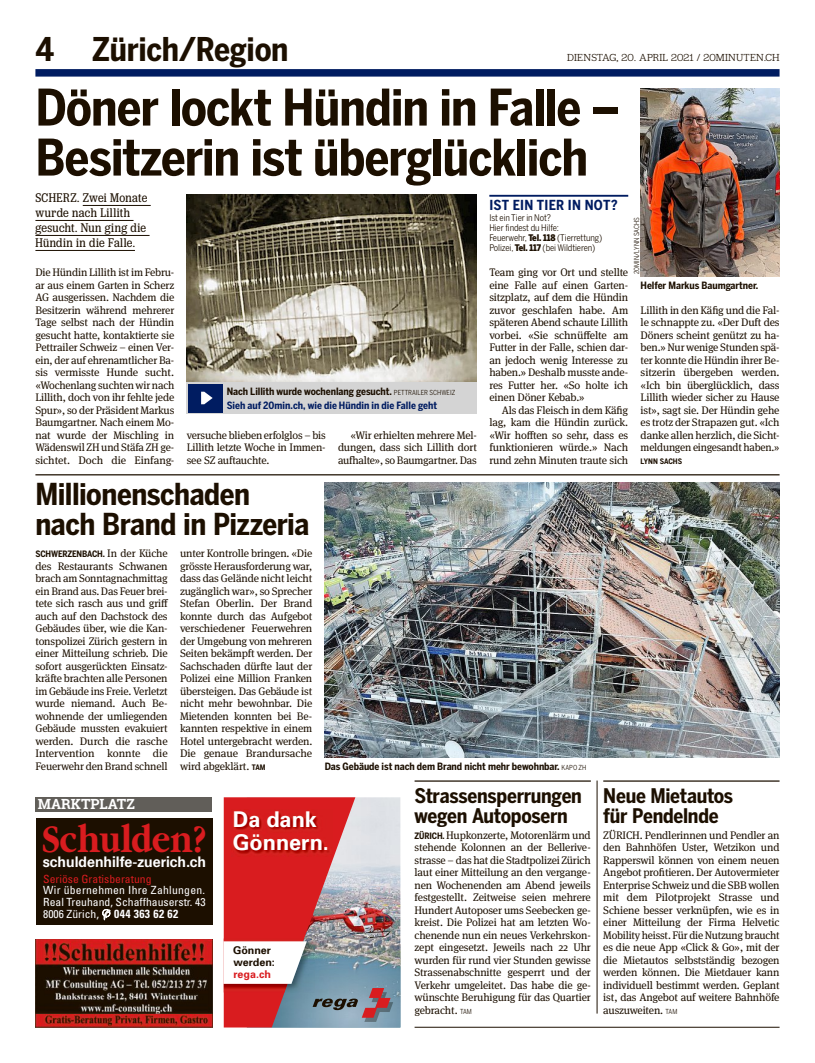
<style>
.page{position:relative;width:815px;height:1063px;background:#fff}
.page>*{position:absolute;margin:0;border:0;box-sizing:border-box;transform-origin:0 0}
.t1{font:50px/50px "Benton Sans Cond Bold OV AUOTVM";letter-spacing:-.02em;color:#1c0f00}
.t2{font:700 40.5px "Garamond";color:#d91c1f;scale:.85 1}
.t3{font:32.5px "Benton Sans Cond Bold OV AUOTVM";letter-spacing:-.01em;color:#1c0f00}
.t4{font:30px/30px "Benton Sans Cond Bold OV AUOTVM";letter-spacing:-.015em;color:#1c0f00}
.t5{font:700 21.75px/23.6px "Univers";color:#fff}
.t6{font:20px/20px "Benton Sans Cond Bold OV AUOTVM";letter-spacing:-.015em;color:#1c0f00}
.t7{font:700 15px "Univers BQ";color:#fff;scale:.95 1}
.t8{font:700 14.12px "Roboto Slab";color:#fff}
.t9{font:13.75px "Benton Sans Cond Bold OV AUOTVM";letter-spacing:.015em;color:#001c61}
.t10{font:13.12px/15px "Jubilat Cond Regular OV AUOTVN";letter-spacing:.03em;color:#1c0f00}
.t11{font:condensed 11.25px/11.5px "Univers";color:#fff;text-align:justify;scale:1.04 1}
.t12{font:condensed 11.25px "Univers";color:#d91c1f;scale:1.04 1}
.t13{font:11px/12.5px "Meta Serif OT Book OV AUOTVO";letter-spacing:-.015em;color:#1c0f00;text-align:justify}
.t14{font:700 10.75px/12px "Univers";color:#1c0f00}
.t15{font:700 10.75px "Univers";color:#d91c1f}
.t16{font:10.62px "Jubilat Light OV AUOTVL";letter-spacing:.02em;color:#1c0f00}
.t17{font:10px/13.8px "Benton Sans Cond Bold OV AUOTVM";letter-spacing:-.005em;color:#001c61}
.t18{font:10px "Benton Sans Cond Bold OV AUOTVM";letter-spacing:-.005em;color:#1c0f00}
.t19{font:9px/10px "Benton Sans Cond Book OV AUOTVP";letter-spacing:-.01em;color:#1c0f00}
.t20{font:8.75px "Benton Sans Cond Bold OV AUOTVM";letter-spacing:-.015em;color:#1c0f00}
.t21{font:7.5px "Benton Sans Cond Bold OV AUOTVM";color:#1c0f00}
.t22{font:6.88px "Benton Sans Cond Book OV AUOTVP";color:#1c0f00}
.s1{color:#1c0f00}
.s2{font-family:"Benton Sans Cond Book OV AUOTVP";font-size:6.88px;color:#1c0f00}
.s3{font-family:"Benton Sans Cond Black OV AUOTVQ"}
.s4{font-family:"Meta Serif OT Book OV AUOTVO";font-size:11px}
.s5{font-family:"Benton Sans Cond Bold OV AUOTVM";font-size:7.5px}
.s6{font-family:"Benton Sans Cond Book OV AUOTVP";font-size:6.88px}
.s7{font-size:11.75px}
.s8{font-family:"Arial Unicode MS";font-stretch:normal;font-size:11.75px}
.s9{font-weight:700;font-size:11.75px}
.s10{font-family:"Benton Sans Cond Bold OV AUOTVM";font-size:8.75px}
</style>
<div class="page">
<div style="left:35px;top:797px;width:177px;height:14px;background:#615e59"></div>
<div style="left:36px;top:819px;width:176px;height:106px;background:#1c0f00"></div>
<img style="left:36px;top:939px;width:177px;height:89px">
<img style="left:391px;top:797px;width:9px;height:140px">
<img style="left:391px;top:937px;width:9px;height:91px">
<img style="left:391px;top:992px;width:2px;height:30px">
<img style="left:224px;top:797px;width:167px;height:231px">
<img style="left:232px;top:809px;width:101px;height:47px">
<div style="left:35px;top:69px;width:745px;height:8px;background:#001c61"></div>
<hr style="left:83px;top:205px;width:68px;height:1px;background:#1c0f00">
<hr style="left:35px;top:220px;width:99px;height:1px;background:#1c0f00">
<hr style="left:35px;top:235px;width:115px;height:1px;background:#1c0f00">
<hr style="left:35px;top:250px;width:100px;height:1px;background:#1c0f00">
<img style="left:187px;top:195px;width:290px;height:187px">
<div style="left:187px;top:382px;width:290px;height:32px;background:#d4d4d4"></div>
<div style="left:189px;top:384px;width:34px;height:28px;background:#001c61"></div>
<svg style="left:201px;top:392px;width:12px;height:12px"></svg>
<img style="left:641px;top:89px;width:139px;height:187px">
<hr style="left:489px;top:195px;width:139px;height:2px;background:#001c61">
<hr style="left:35px;top:474px;width:745px;height:1px;background:#1c0f00">
<hr style="left:415px;top:1027px;width:365px;height:1px;background:#1c0f00">
<img style="left:325px;top:482px;width:455px;height:275px">
<hr style="left:415px;top:780px;width:176px;height:2px;background:#1c0f00">
<hr style="left:603px;top:780px;width:177px;height:2px;background:#1c0f00">
<hr style="left:597px;top:781px;width:1px;height:233px;background:#1c0f00">
<h3 class="t3" style="left:35px;top:29px;width:255px">4 Zürich/Region</h3>
<p class="t16" style="left:567px;top:51px;width:214px">DIENSTAG, 20. APRIL 2021 / 20MINUTEN.CH</p>
<h1 class="t1" style="left:35px;top:81px;width:586px">Döner lockt Hündin in Falle –<br>Besitzerin ist überglücklich</h1>
<p class="t10" style="left:35px;top:190px;width:113px">SCHERZ. Zwei Monate wurde nach Lillith gesucht. Nun ging die<br>Hündin in die Falle.</p>
<p class="t13" style="left:35px;top:266px;width:140px">Die Hündin Lillith ist im Febru&shy;ar aus einem Garten in Scherz AG ausgerissen. Nachdem die Besitzerin während mehrerer Tage selbst nach der Hündin gesucht hatte, kontaktierte sie Pettrailer Schweiz – einen Ver&shy;ein, der auf ehrenamtlicher Ba&shy;sis vermisste Hunde sucht. «Wochenlang suchten wir nach Lillith, doch von ihr fehlte jede Spur», so der Präsident Markus Baumgartner. Nach einem Mo&shy;nat wurde der Mischling in Wädenswil ZH und Stäfa ZH ge&shy;sichtet. Doch die Einfang-</p>
<p class="t17" style="left:227px;top:384px;width:230px"><span class="s1">Nach Lillith wurde wochenlang gesucht.</span> <span class="s2">PETTRAILER SCHWEIZ<br></span>Sieh auf 20min.ch, wie die Hündin in die Falle geht</p>
<p class="t13" style="left:187px;top:429px;width:140px">versuche blieben erfolglos – bis Lillith letzte Woche in Immen&shy;see SZ auftauchte.</p>
<p class="t13" style="left:338px;top:429px;width:140px;text-indent:12px">«Wir erhielten mehrere Mel&shy;dungen, dass sich Lillith dort aufhalte», so Baumgartner. Das</p>
<h3 class="t4" style="left:35px;top:478px;width:275px">Millionenschaden nach Brand in Pizzeria</h3>
<p class="t9" style="left:489px;top:197px;width:130px">IST EIN TIER IN NOT?</p>
<p class="t19" style="left:489px;top:213px;width:115px">Ist ein Tier in Not?<br>Hier findest du Hilfe:<br>Feuerwehr, <span class="s3">Tel. 118</span> (Tierrettung)<br>Polizei, <span class="s3">Tel. 117</span> (beiWildtieren)</p>
<p class="t22" style="left:633px;top:274px;width:58px;rotate:-90deg">20MIN/LYNN SACHS</p>
<p class="t13" style="left:489px;top:266px;width:140px">Team ging vor Ort und stellte eine Falle auf einen Garten&shy;sitzplatz, auf dem die Hündin zuvor geschlafen habe. Am späteren Abend schaute Lillith vorbei. «Sie schnüffelte am Futter in der Falle, schien dar&shy;an jedoch wenig Interesse zu haben.» Deshalb musste ande&shy;res Futter her. «So holte ich einen Döner Kebab.»</p>
<p class="t13" style="left:489px;top:404px;width:140px;text-indent:12px">Als das Fleisch in dem Käfig lag, kam die Hündin zurück. «Wir hofften so sehr, dass es funktionieren würde.» Nach rund zehn Minuten traute sich</p>
<p class="t18" style="left:641px;top:279px;width:119px">Helfer Markus Baumgartner.</p>
<p class="t13" style="left:641px;top:304px;width:140px">Lillith in den Käfig und die Fal&shy;le schnappte zu. «Der Duft des Döners scheint genützt zu ha&shy;ben.» Nur wenige Stunden spä&shy;ter konnte die Hündin ihrer Be&shy;sitzerin übergeben werden. «Ich bin überglücklich, dass Lillith wieder sicher zu Hause ist», sagt sie. Der Hündin gehe es trotz der Strapazen gut. «Ich danke allen herzlich, die Sicht&shy;meldungen eingesandt haben.»</p>
<p class="t21" style="left:641px;top:456px;width:43px">LYNN SACHS</p>
<p class="t20" style="left:35px;top:549px;width:134px">SCHWERZENBACH. <span class="s4">In der Küche</span></p>
<p class="t13" style="left:35px;top:560px;width:134px">des Restaurants Schwanen brach am Sonntagnachmittag ein Brand aus. Das Feuer brei&shy;tete sich rasch aus und griff auch auf den Dachstock des Gebäudes über, wie die Kan&shy;tonspolizei Zürich gestern in einer Mitteilung schrieb. Die sofort ausgerückten Einsatz&shy;kräfte brachten alle Personen im Gebäude ins Freie. Verletzt wurde niemand. Auch Be&shy;wohnende der umliegenden Gebäude mussten evakuiert werden. Durch die rasche Intervention konnte die Feuerwehr den Brand schnell</p>
<p class="t13" style="left:180px;top:547px;width:134px">unter Kontrolle bringen. «Die grösste Herausforderung war, dass das Gelände nicht leicht zugänglich war», so Sprecher Stefan Oberlin. Der Brand konnte durch das Aufgebot verschiedener Feuerwehren der Umgebung von mehreren Seiten bekämpft werden. Der Sachschaden dürfte laut der Polizei eine Million Franken übersteigen. Das Gebäude ist nicht mehr bewohnbar. Die Mietenden konnten bei Be&shy;kannten respektive in einem Hotel untergebracht werden.<br>Die genaue Brandursache wird abgeklärt. <span class="s5">TAM</span></p>
<p class="t18" style="left:325px;top:760px;width:263px">Das Gebäude ist nach dem Brand nicht mehr bewohnbar. <span class="s6">KAPO ZH</span></p>
<p class="t8" style="left:38px;top:795px;width:98px">MARKTPLATZ</p>
<h2 class="t2" style="left:42px;top:817px;width:195px">Schulden?</h2>
<h3 class="t7" style="left:43px;top:853px;width:173px">schuldenhilfe-zuerich.ch</h3>
<p class="t12" style="left:43px;top:872px;width:106px">Seriöse Gratisberatung</p>
<p class="t11" style="left:43px;top:885px;width:158px">Wir übernehmen Ihre Zahlungen.<br>Real Treuhand, Schaffhauserstr. 43<br>8006 Zürich<span class="s7">,</span> <span class="s8">✆</span> <span class="s9">044 363 62 62</span></p>
<h3 class="t5" style="left:233px;top:807px;width:98px">Da dank<br>Gönnern.</h3>
<p class="t14" style="left:233px;top:944px;width:43px">Gönner werden:</p>
<p class="t15" style="left:234px;top:968px;width:39px">rega.ch</p>
<h3 class="t6" style="left:415px;top:786px;width:169px">Strassensperrungen wegen Autoposern</h3>
<h3 class="t6" style="left:603px;top:786px;width:131px">Neue Mietautos für Pendelnde</h3>
<p class="t13" style="left:415px;top:829px;width:178px"><span class="s10">ZÜRICH.</span> Hupkonzerte, Motorenlärm und stehende Kolonnen an der Bellerive&shy;strasse – das hat die Stadtpolizei Zürich laut einer Mitteilung an den vergange&shy;nen Wochenenden am Abend jeweils festgestellt. Zeitweise seien mehrere Hundert Autoposer ums Seebecken ge&shy;kreist. Die Polizei hat am letzten Wo&shy;chenende nun ein neues Verkehrskon&shy;zept eingesetzt. Jeweils nach 22 Uhr wurden für rund vier Stunden gewisse Strassenabschnitte gesperrt und der Verkehr umgeleitet. Das habe die ge&shy;wünschte Beruhigung für das Quartier gebracht. <span class="s6">TAM</span></p>
<p class="t13" style="left:603px;top:829px;width:178px">ZÜRICH. Pendlerinnen und Pendler an den Bahnhöfen Uster, Wetzikon und Rapperswil können von einem neuen Angebot profitieren. Der Autovermieter Enterprise Schweiz und die SBB wollen mit dem Pilotprojekt Strasse und Schiene besser verknüpfen, wie es in einer Mitteilung der Firma Helvetic Mobility heisst. Für die Nutzung braucht es die neue App «Click &amp; Go», mit der die Mietautos selbstständig bezogen werden können. Die Mietdauer kann individuell bestimmt werden. Geplant ist, das Angebot auf weitere Bahnhöfe auszuweiten. <span class="s6">TAM</span></p>
</div>
